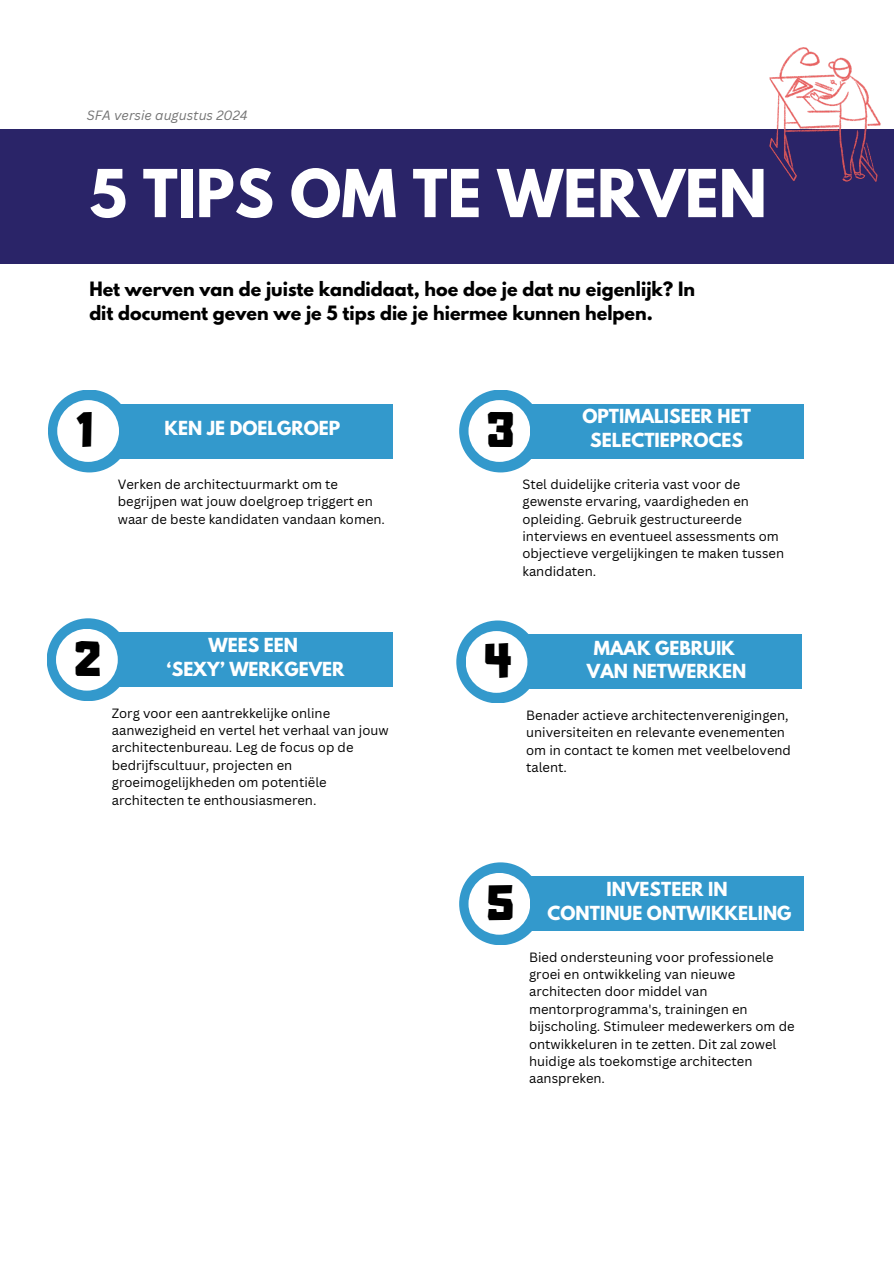
<style>
.page{position:relative;width:894px;height:1264px;background:#fff}
.page>*{position:absolute;margin:0;border:0;box-sizing:border-box;transform-origin:0 0}
.t1{font:700 58.5px "League Spartan";color:#fff}
.t2{font:43.8px "Adumu";color:#000}
.t3{font:700 17.55px/23.7px "League Spartan";color:#000}
.t4{font:700 17.25px/23.7px "League Spartan";color:#fff;text-align:center}
.t5{font:13.05px/17.4px "Canva Sans";color:#000}
.t6{font:italic 13.05px "Canva Sans";color:#737373}
</style>
<div class="page">
<div style="left:0;top:130px;width:893px;height:134px;background:#2a2468"></div>
<div style="left:89px;top:403px;width:304px;height:55px;background:#39c"></div>
<div style="left:89px;top:632px;width:304px;height:55px;background:#39c"></div>
<div style="left:48px;top:389px;width:83px;height:83px;background:#39c;border-radius:50%"></div>
<div style="left:57px;top:400px;width:62px;height:62px;background:#fff;border-radius:50%"></div>
<div style="left:47px;top:618px;width:82px;height:83px;background:#39c;border-radius:50%"></div>
<div style="left:56px;top:629px;width:62px;height:61px;background:#fff;border-radius:50%"></div>
<div style="left:497px;top:634px;width:304px;height:55px;background:#39c"></div>
<div style="left:456px;top:620px;width:83px;height:83px;background:#39c;border-radius:50%"></div>
<div style="left:465px;top:631px;width:62px;height:61px;background:#fff;border-radius:50%"></div>
<div style="left:500px;top:876px;width:304px;height:55px;background:#39c"></div>
<div style="left:459px;top:862px;width:83px;height:83px;background:#39c;border-radius:50%"></div>
<div style="left:468px;top:873px;width:62px;height:61px;background:#fff;border-radius:50%"></div>
<div style="left:500px;top:403px;width:304px;height:55px;background:#39c"></div>
<div style="left:459px;top:389px;width:83px;height:83px;background:#39c;border-radius:50%"></div>
<div style="left:468px;top:400px;width:62px;height:62px;background:#fff;border-radius:50%"></div>
<img style="left:768px;top:48px;width:112px;height:134px">
<p class="t6" style="left:87px;top:106px;width:162px">SFA versie augustus 2024</p>
<p class="t1" style="left:89px;top:164px;width:679px">5 TIPS OM TE WERVEN</p>
<h1 class="t3" style="left:89px;top:280px;width:607px">Het werven van de juiste kandidaat, hoe doe je dat nu eigenlijk? In dit document geven we je 5 tips die je hiermee kunnen helpen.</h1>
<p class="t2" style="left:76px;top:412px;width:18px">1</p>
<p class="t4" style="left:164px;top:418px;width:177px">KEN JE DOELGROEP</p>
<h3 class="t5" style="left:118px;top:475px;width:269px">Verken de architectuurmarkt om te begrijpen wat jouw doelgroep triggert en waar de beste kandidaten vandaan komen.</h3>
<h2 class="t2" style="left:75px;top:640px;width:27px">2</h2>
<p class="t4" style="left:167px;top:635px;width:179px">WEES EEN<br>‘SEXY’ WERKGEVER</p>
<h2 class="t5" style="left:112px;top:703px;width:278px">Zorg voor een aantrekkelijke online aanwezigheid en vertel het verhaal van jouw architectenbureau. Leg de focus op de bedrijfscultuur, projecten en groeimogelijkheden om potentiële architecten te enthousiasmeren.</h2>
<h2 class="t2" style="left:487px;top:412px;width:28px">3</h2>
<p class="t4" style="left:582px;top:406px;width:170px">OPTIMALISEER HET</p>
<p class="t4" style="left:590px;top:430px;width:154px">SELECTIEPROCES</p>
<p class="t5" style="left:522px;top:475px;width:263px">Stel duidelijke criteria vast voor de gewenste ervaring, vaardigheden en opleiding. Gebruik gestructureerde interviews en eventueel assessments om objectieve vergelijkingen te maken tussen kandidaten.</p>
<h2 class="t2" style="left:484px;top:642px;width:29px">4</h2>
<p class="t4" style="left:593px;top:638px;width:142px">MAAK GEBRUIK</p>
<p class="t4" style="left:586px;top:661px;width:161px">VAN NETWERKEN</p>
<p class="t5" style="left:526px;top:706px;width:266px">Benader actieve architectenverenigingen, universiteiten en relevante evenementen om in contact te komen met veelbelovend talent.</p>
<h2 class="t2" style="left:487px;top:884px;width:28px">5</h2>
<p class="t4" style="left:606px;top:879px;width:123px">INVESTEER IN</p>
<p class="t4" style="left:547px;top:903px;width:245px">CONTINUE ONTWIKKELING</p>
<p class="t5" style="left:529px;top:947px;width:267px">Bied ondersteuning voor professionele groei en ontwikkeling van nieuwe architecten door middel van mentorprogramma's, trainingen en bijscholing. Stimuleer medewerkers om de ontwikkeluren in te zetten. Dit zal zowel huidige als toekomstige architecten aanspreken.</p>
</div>
